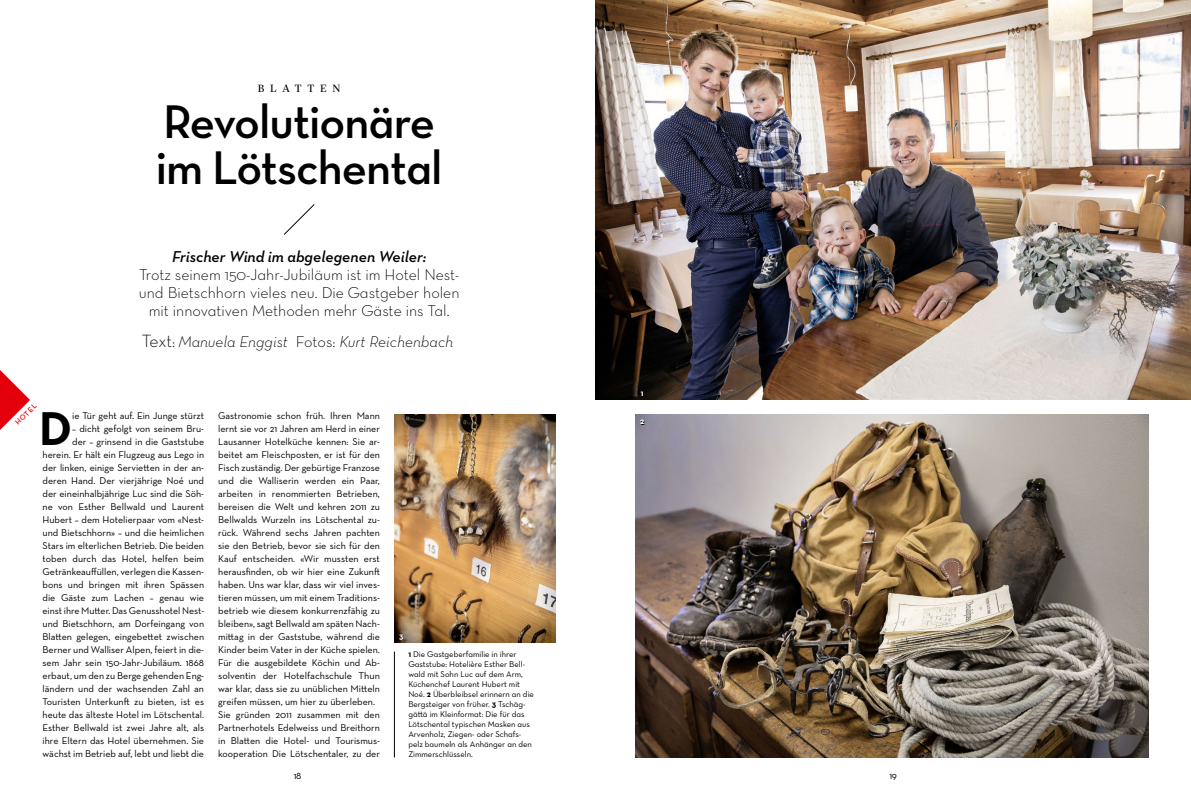
<style>
.page{position:relative;width:1191px;height:800px;background:#fff}
.page>*{position:absolute;margin:0;border:0;box-sizing:border-box;transform-origin:0 0}
._500___Lauftxt_Initi{font:48.2px "Neutraface Text Bold Alt";color:#000}
._210_Titel_A_NF_zent{font:48px "Neutraface Text Demi Alt";letter-spacing:-.02em;color:#000}
._310_Lead_A_NF_24_pr{font:16px/18px "Neutraface Text Light Alt";color:#000;text-align:center}
._400_Autor_A_NF_24_p{font:16px "Neutraface Text Light Italic Alt";color:#000}
._100_Spitzmarke_LYdi{font:11px "Lyon Display";letter-spacing:.52em;color:#000}
._500___Lauftxt_Initi-2{font:10px/13px "Neutraface Text";color:#000;text-align:right}
._501_Lauftxt_prov{font:10px/13px "Neutraface Text";color:#000;text-align:justify}
._800_Legi_NFboo_8_5{font:8.5px/10px "Neutraface Text Book Alt";color:#000}
._800_Legi_NFboo_8_5-2{font:8.5px "Neutraface Text Bold Alt";color:#fff}
._110_RubMarke_prov{font:600 7.5px "Neutraface Text";color:#e3000b}
.s1{font-family:"Neutraface Text Demi Italic Alt"}
.s2{font-family:"Neutraface Text";font-weight:300;font-size:18px}
.s3{font-family:"Neutraface Text";font-weight:300}
.s4{font-family:"Neutraface Text Bold Alt"}
</style>
<div class="page">
<img style="left:394px;top:414px;width:162px;height:228px">
<img style="left:595px;top:0;width:596px;height:400px">
<img style="left:635px;top:414px;width:513px;height:343px">
<svg style="left:283px;top:204px;width:32px;height:31px"></svg>
<hr style="left:394px;top:651px;width:1px;height:106px;background:#000">
<svg style="left:0;top:370px;width:30px;height:60px"></svg>
<div style="left:390px;top:624px;width:23px;height:25px;background:#000;opacity:.4"></div>
<div style="left:631px;top:382px;width:22px;height:23px;background:#000;opacity:.4"></div>
<div style="left:631px;top:410px;width:23px;height:24px;background:#000;opacity:.4"></div>
<p class="_100_Spitzmarke_LYdi" style="left:258px;top:80px;width:84px">BLATTEN</p>
<p class="_210_Titel_A_NF_zent" style="left:163px;top:92px;width:274px">Revolutionäre</p>
<p class="_210_Titel_A_NF_zent" style="left:156px;top:138px;width:288px">im Lötschental</p>
<p class="_310_Lead_A_NF_24_pr" style="left:139px;top:247px;width:322px"><span class="s1">Frischer Wind im abgelegenen Weiler:<br></span>Trotz seinem 150-Jahr-Jubiläum ist im Hotel Nest&shy;und Bietschhorn vieles neu. Die Gastgeber holen mit innovativen Methoden mehr Gäste ins Tal.</p>
<p class="_400_Autor_A_NF_24_p" style="left:142px;top:332px;width:313px"><span class="s2">Text</span><span class="s3">:</span> Manuela Enggist <span class="s3">Fotos:</span> Kurt Reichenbach</p>
<p class="_110_RubMarke_prov" style="left:13px;top:420px;width:28px;rotate:-45deg">HOTEL</p>
<p class="_500___Lauftxt_Initi" style="left:39px;top:397px;width:35px">D</p>
<p class="_500___Lauftxt_Initi-2" style="left:72px;top:409px;width:133px">ie Tür geht auf. Ein Junge stürzt</p>
<p class="_500___Lauftxt_Initi-2" style="left:43px;top:422px;width:163px">– dicht gefolgt von seinem Bru-<br>der – grinsend in die Gaststube herein. Er hält ein Flugzeug aus Lego in der linken, einige Servietten in der an&shy;deren Hand. Der vierjährige Noé und der eineinhalbjährige Luc sind die Söh&shy;ne von Esther Bellwald und Laurent Hubert – dem Hotelierpaar vom «Nest&shy;und Bietschhorn» – und die heimlichen Stars im elterlichen Betrieb. Die beiden toben durch das Hotel, helfen beim Getränkeauffüllen, verlegen die Kassen&shy;bons und bringen mit ihren Spässen die Gäste zum Lachen – genau wie einst ihre Mutter. Das Genusshotel Nest&shy;und Bietschhorn, am Dorfeingang von Blatten gelegen, eingebettet zwischen Berner und Walliser Alpen, feiert in die&shy;sem Jahr sein 150-Jahr-Jubiläum. 1868 erbaut, um den zu Berge gehenden Eng&shy;ländern und der wachsenden Zahl an Touristen Unterkunft zu bieten, ist es heute das älteste Hotel im Lötschental.<br>Esther Bellwald ist zwei Jahre alt, als ihre Eltern das Hotel übernehmen. Sie wächst im Betrieb auf, lebt und liebt die</p>
<p class="_500___Lauftxt_Initi-2" style="left:218px;top:409px;width:163px;text-align:justify">Gastronomie schon früh. Ihren Mann lernt sie vor 21 Jahren am Herd in einer Lausanner Hotelküche kennen: Sie ar&shy;beitet am Fleischposten, er ist für den Fisch zuständig. Der gebürtige Franzose und die Walliserin werden ein Paar, arbeiten in renommierten Betrieben, bereisen die Welt und kehren 2011 zu Bellwalds Wurzeln ins Lötschental zu&shy;rück. Während sechs Jahren pachten sie den Betrieb, bevor sie sich für den Kauf entscheiden. «Wir mussten erst herausfinden, ob wir hier eine Zukunft haben. Uns war klar, dass wir viel inves&shy;tieren müssen, um mit einem Traditions&shy;betrieb wie diesem konkurrenzfähig zu bleiben», sagt Bellwald am späten Nach&shy;mittag in der Gaststube, während die Kinder beim Vater in der Küche spielen.<br>Für die ausgebildete Köchin und Ab&shy;solventin der Hotelfachschule Thun war klar, dass sie zu unüblichen Mitteln greifen müssen, um hier zu überleben.</p>
<p class="_501_Lauftxt_prov" style="left:218px;top:708px;width:163px">Sie gründen 2011 zusammen mit den Partnerhotels Edelweiss und Breithorn in Blatten die Hotel- und Tourismus&shy;kooperation Die Lötschentaler, zu der</p>
<p class="_800_Legi_NFboo_8_5-2" style="left:399px;top:630px;width:6px">3</p>
<p class="_800_Legi_NFboo_8_5" style="left:408px;top:649px;width:127px"><span class="s4">1</span> Die Gastgeberfamilie in ihrer<br>Gaststube: Hotelière Esther Bell&shy;wald mit Sohn Luc auf dem Arm,<br>Küchenchef Laurent Hubert mit<br>Noé. <span class="s4">2</span> Überbleibsel erinnern an die<br>Bergsteiger von früher. <span class="s4">3</span> Tschäg&shy;gättä im Kleinformat: Die für das<br>Lötschental typischen Masken aus<br>Arvenholz, Ziegen- oder Schafs&shy;pelz baumeln als Anhänger an den<br>Zimmerschlüsseln.</p>
<p class="_800_Legi_NFboo_8_5-2" style="left:641px;top:387px;width:4px">1</p>
<p class="_800_Legi_NFboo_8_5-2" style="left:640px;top:415px;width:6px">2</p>
<p class="_500___Lauftxt_Initi-2" style="left:294px;top:769px;width:9px">18</p>
<p class="_500___Lauftxt_Initi-2" style="left:889px;top:769px;width:9px">19</p>
</div>
